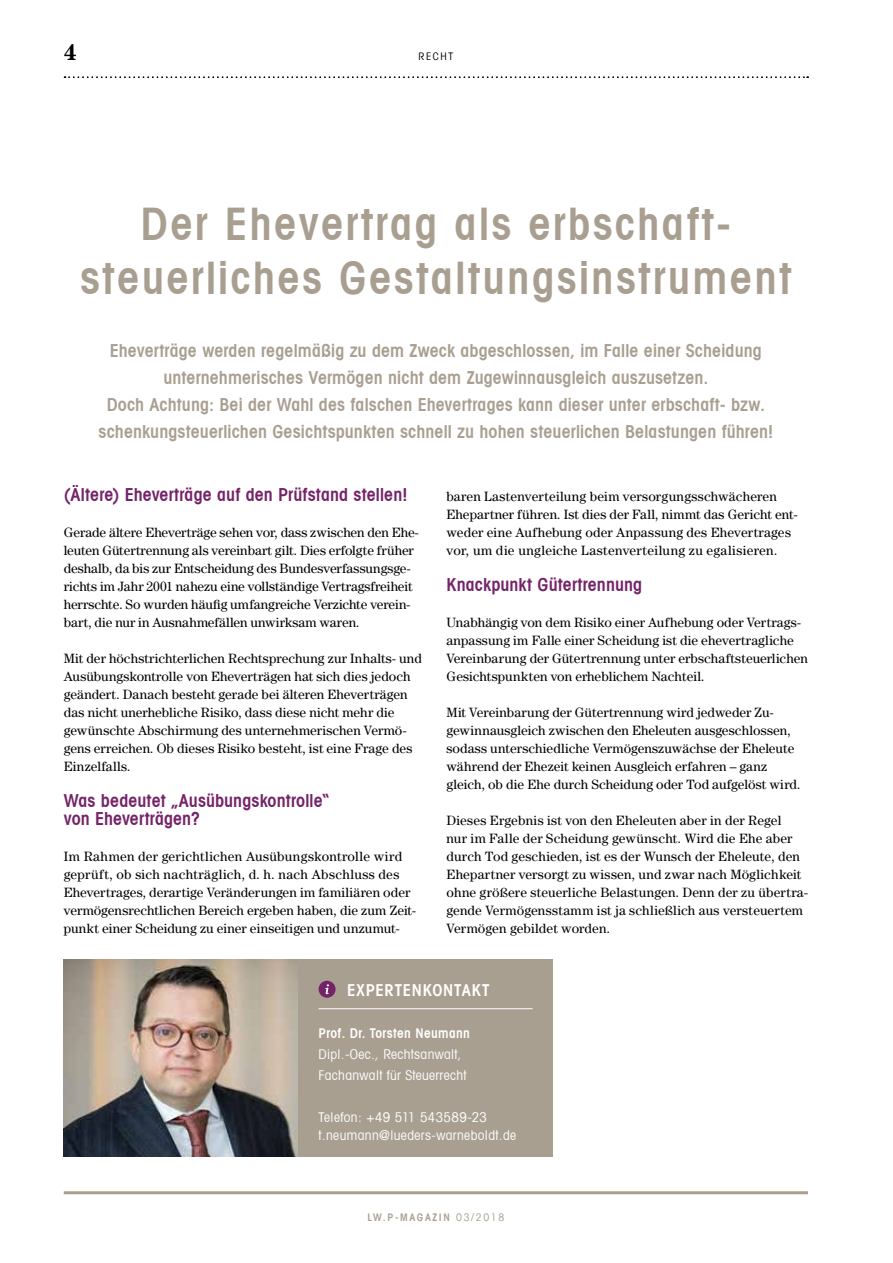
<style>
.page{position:relative;width:893px;height:1263px;background:#fff}
.page>*{position:absolute;margin:0;border:0;box-sizing:border-box;transform-origin:0 0}
.t1{font:600 condensed 45px/54px "Avant Garde";letter-spacing:.05em;color:#a99f91;text-align:center}
.t2{font:700 22.5px "Century";color:#000}
.t3{font:600 condensed 18px/27px "Avant Garde";letter-spacing:.005em;color:#a99f91;text-align:center}
.t4{font:600 condensed 18px/18px "Avant Garde";letter-spacing:.005em;color:#742368}
.t5{font:600 condensed 16.5px "Avant Garde";letter-spacing:.05em;color:#fff}
.t6{font:13.5px/18px "Century";letter-spacing:.005em;color:#000}
.t7{font:condensed 13.5px/21px "Avant Garde";letter-spacing:.025em;color:#fff}
.t8{font:600 condensed 13.5px "Avant Garde";letter-spacing:.025em;color:#fff}
.t9{font:600 condensed 10.5px "Avant Garde";letter-spacing:.16em;color:#a99f91}
.t10{font:condensed 10.5px "Avant Garde";letter-spacing:.16em;color:#000}
.s1{font-weight:400}
</style>
<div class="page">
<hr style="left:64px;top:1191px;width:744px;height:3px;background:#a99f91">
<svg style="left:65px;top:76px;width:743px;height:2px"></svg>
<div style="left:298px;top:959px;width:255px;height:198px;background:#a99f91"></div>
<div style="left:319px;top:981px;width:17px;height:17px;background:#742368;border-radius:50%"></div>
<svg style="left:325px;top:984px;width:4px;height:10px"></svg>
<hr style="left:319px;top:1008px;width:214px;height:1px;background:#fff">
<img style="left:64px;top:959px;width:234px;height:197px">
<h2 class="t2" style="left:64px;top:38px;width:14px">4</h2>
<p class="t10" style="left:418px;top:49px;width:36px">RECHT</p>
<h1 class="t1" style="left:80px;top:196px;width:713px">Der Ehevertrag als erbschaft&shy;steuerliches Gestaltungsinstrument</h1>
<p class="t3" style="left:99px;top:336px;width:676px">Eheverträge werden regelmäßig zu dem Zweck abgeschlossen, im Falle einer Scheidung unternehmerisches Vermögen nicht dem Zugewinnausgleich auszusetzen.<br>Doch Achtung: Bei der Wahl des falschen Ehevertrages kann dieser unter erbschaft- bzw. schenkungsteuerlichen Gesichtspunkten schnell zu hohen steuerlichen Belastungen führen!</p>
<h3 class="t4" style="left:64px;top:485px;width:345px">(Ältere) Eheverträge auf den Prüfstand stellen!</h3>
<p class="t6" style="left:64px;top:523px;width:356px">Gerade ältere Eheverträge sehen vor, dass zwischen den Ehe&shy;leuten Gütertrennung als vereinbart gilt. Dies erfolgte früher deshalb, da bis zur Entscheidung des Bundesverfassungsge&shy;richts im Jahr 2001 nahezu eine vollständige Vertragsfreiheit herrschte. So wurden häufig umfangreiche Verzichte verein&shy;bart, die nur in Ausnahmefällen unwirksam waren.</p>
<p class="t6" style="left:64px;top:649px;width:360px">Mit der höchstrichterlichen Rechtsprechung zur Inhalts- und Ausübungskontrolle von Eheverträgen hat sich dies jedoch geändert. Danach besteht gerade bei älteren Eheverträgen das nicht unerhebliche Risiko, dass diese nicht mehr die gewünschte Abschirmung des unternehmerischen Vermö&shy;gens erreichen. Ob dieses Risiko besteht, ist eine Frage des Einzelfalls.</p>
<h3 class="t4" style="left:64px;top:791px;width:267px">Was bedeutet „Ausübungskontrolle“ von Eheverträgen?</h3>
<p class="t6" style="left:64px;top:847px;width:354px">Im Rahmen der gerichtlichen Ausübungskontrolle wird geprüft, ob sich nachträglich, d. h. nach Abschluss des Ehevertrages, derartige Veränderungen im familiären oder vermögensrechtlichen Bereich ergeben haben, die zum Zeit&shy;punkt einer Scheidung zu einer einseitigen und unzumut-</p>
<p class="t6" style="left:446px;top:487px;width:353px">baren Lastenverteilung beim versorgungsschwächeren Ehepartner führen. Ist dies der Fall, nimmt das Gericht ent&shy;weder eine Aufhebung oder Anpassung des Ehevertrages vor, um die ungleiche Lastenverteilung zu egalisieren.</p>
<h3 class="t4" style="left:446px;top:575px;width:197px">Knackpunkt Gütertrennung</h3>
<p class="t6" style="left:446px;top:613px;width:363px">Unabhängig von dem Risiko einer Aufhebung oder Vertrags&shy;anpassung im Falle einer Scheidung ist die ehevertragliche Vereinbarung der Gütertrennung unter erbschaftsteuerlichen Gesichtspunkten von erheblichem Nachteil.</p>
<p class="t6" style="left:446px;top:703px;width:356px">Mit Vereinbarung der Gütertrennung wird jedweder Zu&shy;gewinnausgleich zwischen den Eheleuten ausgeschlossen, sodass unterschiedliche Vermögenszuwächse der Eheleute während der Ehezeit keinen Ausgleich erfahren – ganz gleich, ob die Ehe durch Scheidung oder Tod aufgelöst wird.</p>
<p class="t6" style="left:446px;top:811px;width:363px">Dieses Ergebnis ist von den Eheleuten aber in der Regel<br>nur im Falle der Scheidung gewünscht. Wird die Ehe aber durch Tod geschieden, ist es der Wunsch der Eheleute, den Ehepartner versorgt zu wissen, und zwar nach Möglichkeit ohne größere steuerliche Belastungen. Denn der zu übertra&shy;gende Vermögensstamm ist ja schließlich aus versteuertem Vermögen gebildet worden.</p>
<p class="t5" style="left:347px;top:979px;width:144px">EXPERTENKONTAKT</p>
<p class="t8" style="left:319px;top:1024px;width:153px">Prof. Dr. Torsten Neumann</p>
<p class="t7" style="left:319px;top:1043px;width:149px">Dipl.-Oec., Rechtsanwalt,<br>Fachanwalt für Steuerrecht</p>
<p class="t7" style="left:319px;top:1107px;width:199px;line-height:18px">Telefon: +49 511 543589-23 t.neumann@lueders-warneboldt.de</p>
<p class="t9" style="left:367px;top:1210px;width:138px">LW.P-MAGAZIN <span class="s1">03/2018</span></p>
</div>
